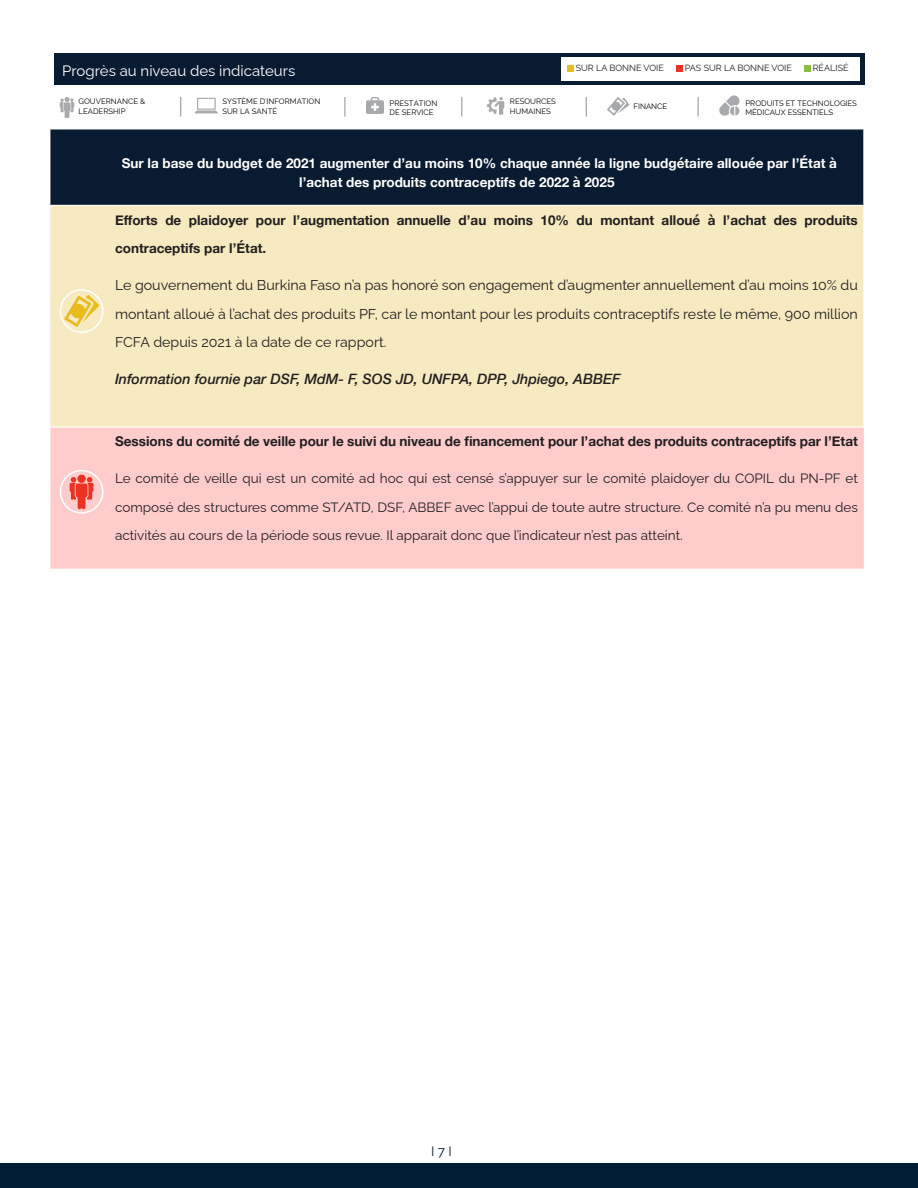
<style>
.page{position:relative;width:918px;height:1188px;background:#fff}
.page>*{position:absolute;margin:0;border:0;box-sizing:border-box;transform-origin:0 0}
.boxe{font:15px "Raleway";color:#fff}
.boxe-2{font:14.25px/28.5px "Raleway";color:#231f20;text-align:justify}
.boxe-3{font:italic 500 14.25px "Helvetica Neue";color:#231f20}
.boxe-4{font:13.5px/28.5px "Raleway";color:#231f20;text-align:justify}
.boxe-5{font:700 13.5px/28.5px "Helvetica Neue";color:#231f20}
.t1{font:700 13.5px/19.5px "Helvetica Neue";color:#fff}
.t2{font:13.5px "Raleway";color:#001d34}
.boxe-6{font:9px "Raleway";color:#231f20}
.t3{font:7.65px/9.3px "Raleway";color:#000}
</style>
<div class="page">
<div style="left:54px;top:54px;width:810px;height:31px;background:#081b31"></div>
<div style="left:50px;top:129px;width:814px;height:76px;background:#081b31"></div>
<div style="left:50px;top:206px;width:813px;height:220px;background:#f7e9c0"></div>
<div style="left:50px;top:428px;width:814px;height:141px;background:#fcc"></div>
<hr style="left:863px;top:129px;width:1px;height:76px;background:#fff">
<div style="left:561px;top:57px;width:299px;height:24px;background:#fff"></div>
<div style="left:567px;top:65px;width:6px;height:7px;background:#e8bc1f"></div>
<div style="left:676px;top:65px;width:6px;height:7px;background:#ea3323"></div>
<div style="left:804px;top:65px;width:6px;height:7px;background:#8cbe40"></div>
<svg style="left:60px;top:97px;width:14px;height:21px"></svg>
<svg style="left:366px;top:97px;width:18px;height:17px"></svg>
<svg style="left:607px;top:97px;width:22px;height:19px"></svg>
<svg style="left:180px;top:97px;width:1px;height:19px"></svg>
<svg style="left:344px;top:97px;width:2px;height:19px"></svg>
<svg style="left:461px;top:97px;width:1px;height:19px"></svg>
<svg style="left:586px;top:97px;width:1px;height:19px"></svg>
<svg style="left:487px;top:97px;width:17px;height:18px"></svg>
<svg style="left:195px;top:98px;width:23px;height:15px"></svg>
<svg style="left:719px;top:95px;width:20px;height:21px"></svg>
<svg style="left:697px;top:97px;width:2px;height:19px"></svg>
<div style="left:60px;top:470px;width:44px;height:44px;border:2px solid #fff;border-radius:50%"></div>
<div style="left:77px;top:475px;width:9px;height:8px;background:#ea3323;border-radius:50%"></div>
<svg style="left:70px;top:477px;width:23px;height:32px"></svg>
<div style="left:60px;top:289px;width:44px;height:44px;border:2px solid #fff;border-radius:50%"></div>
<svg style="left:64px;top:295px;width:35px;height:32px"></svg>
<div style="left:0;top:1163px;width:918px;height:25px;background:#001d34"></div>
<p class="boxe" style="left:62px;top:59px;width:235px">Progrès au niveau des indicateurs</p>
<p class="boxe-6" style="left:576px;top:61px;width:90px">SUR LA BONNE VOIE</p>
<p class="boxe-6" style="left:685px;top:61px;width:109px">PAS SUR LA BONNE VOIE</p>
<p class="boxe-6" style="left:813px;top:61px;width:37px">RÉALISÉ</p>
<p class="t3" style="left:222px;top:97px;width:99px">SYSTÈME D'INFORMATION<br>SUR LA SANTÉ</p>
<p class="t3" style="left:510px;top:97px;width:48px">RESOURCES<br>HUMAINES</p>
<p class="t3" style="left:745px;top:98px;width:113px">PRODUITS ET TECHNOLOGIES<br>MÉDICAUX ESSENTIELS</p>
<p class="t3" style="left:79px;top:97px;width:68px">GOUVERNANCE &amp;<br>LEADERSHIP</p>
<p class="t3" style="left:390px;top:99px;width:49px">PRESTATION<br>DE SERVICE</p>
<p class="t3" style="left:634px;top:101px;width:35px">FINANCE</p>
<p class="t1" style="left:299px;top:153px;width:539px;text-indent:-177px">Sur la base du budget de 2021 augmenter d’au moins 10% chaque année la ligne budgétaire allouée par l’État à l’achat des produits contraceptifs de 2022 à 2025</p>
<p class="boxe-5" style="left:115px;top:206px;width:744px">Efforts de plaidoyer pour l’augmentation annuelle d’au moins 10% du montant alloué à l’achat des produits contraceptifs par l’État.</p>
<p class="boxe-2" style="left:115px;top:269px;width:744px">Le gouvernement du Burkina Faso n’a pas honoré son engagement d’augmenter annuellement d’au moins 10% du montant alloué à l’achat des produits PF, car le montant pour les produits contraceptifs reste le même, 900 million FCFA depuis 2021 à la date de ce rapport.</p>
<p class="boxe-3" style="left:115px;top:367px;width:507px">Information fournie par DSF, MdM- F, SOS JD, UNFPA, DPP, Jhpiego, ABBEF</p>
<p class="boxe-5" style="left:115px;top:428px;width:744px">Sessions du comité de veille pour le suivi du niveau de financement pour l’achat des produits contraceptifs par l’Etat</p>
<p class="boxe-4" style="left:115px;top:463px;width:744px">Le comité de veille qui est un comité ad hoc qui est censé s’appuyer sur le comité plaidoyer du COPIL du PN-PF et composé des structures comme ST/ATD, DSF, ABBEF avec l’appui de toute autre structure. Ce comité n’a pu menu des activités au cours de la période sous revue. Il apparait donc que l’indicateur n’est pas atteint.</p>
<p class="t2" style="left:431px;top:1141px;width:22px">I 7 I</p>
</div>
